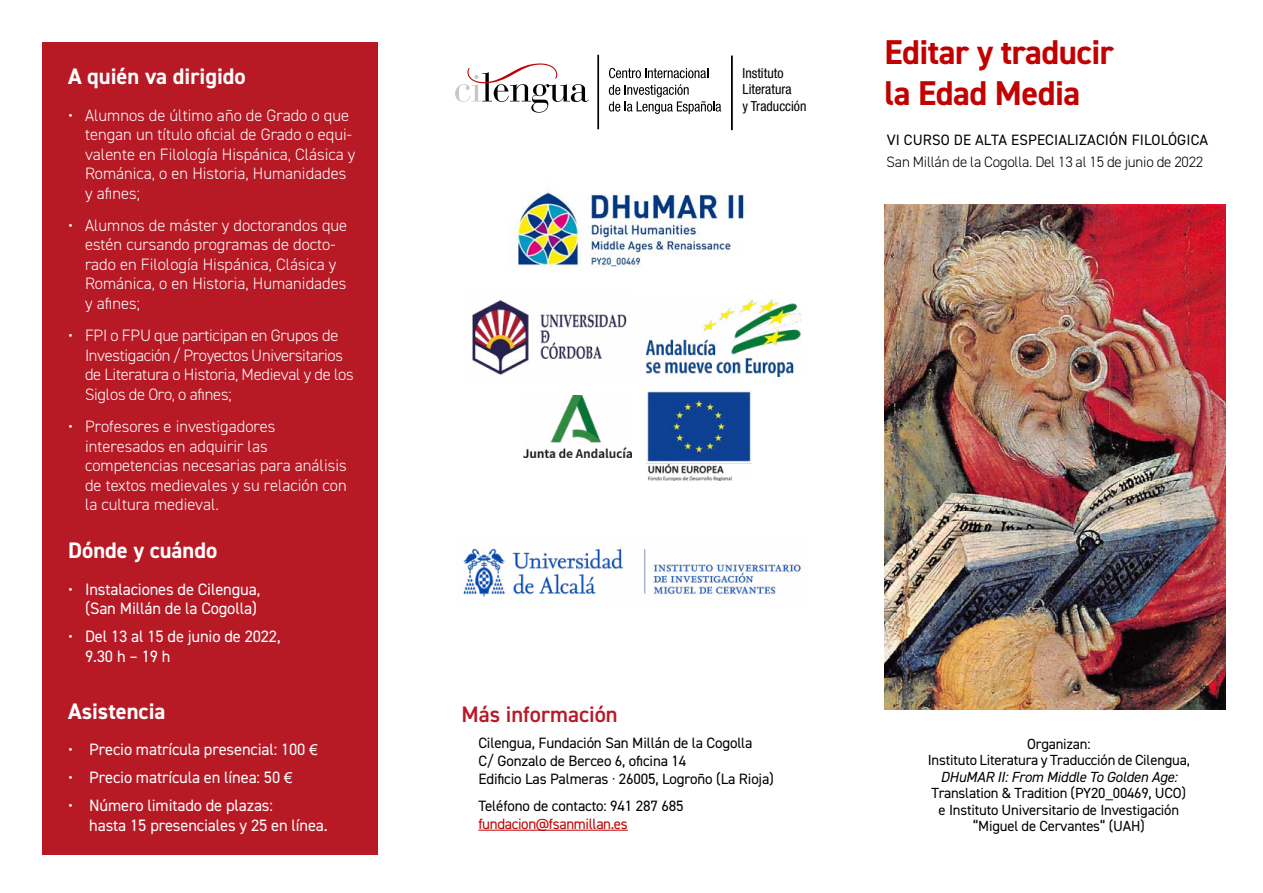
<style>
.page{position:relative;width:1263px;height:893px;background:#fff}
.page>*{position:absolute;margin:0;border:0;box-sizing:border-box;transform-origin:0 0}
.t1{font:700 34.5px/41.4px "DIN2014";letter-spacing:-.015em;color:#c10000}
.t2{font:700 22.5px "DIN2014";color:#fff}
.t3{font:600 22.5px "DIN2014";color:#b71925}
.t4{font:300 16.5px/19.5px "DIN2014";color:#fff}
.t5{font:16.5px/19.5px "DIN2014";letter-spacing:-.01em;color:#fff}
.t6{font:15px/18px "DIN2014";letter-spacing:-.01em;color:#000}
.t7{font:300 15px "DIN2014";letter-spacing:-.015em;color:#000}
.t8{font:15px "DIN2014";letter-spacing:.01em;color:#000}
.t9{font:15px "DIN2014";letter-spacing:-.025em;color:#c10000}
.t10{font:14.7px/16.5px "DIN2014";letter-spacing:-.015em;color:#000;text-align:center}
.t11{font:italic 14.7px "DIN2014";letter-spacing:-.015em;color:#000}
.t12{font:italic condensed 13.8px/16.6px "Helvetica Neue 57";color:#000}
.s1{font-family:"Arial";font-size:15px}
</style>
<div class="page">
<img style="left:884px;top:204px;width:342px;height:505px">
<div style="left:43px;top:43px;width:335px;height:812px;background:#b71925"></div>
<div style="left:598px;top:55px;width:1px;height:74px;border:1px solid #000"></div>
<div style="left:731px;top:56px;width:1px;height:74px;border:1px solid #000"></div>
<svg style="left:609px;top:84px;width:112px;height:30px"></svg>
<svg style="left:609px;top:68px;width:99px;height:10px"></svg>
<svg style="left:455px;top:63px;width:134px;height:50px"></svg>
<hr style="left:478px;top:830px;width:150px;height:1px;background:#c10000">
<img style="left:472px;top:300px;width:155px;height:75px">
<img style="left:509px;top:191px;width:235px;height:76px">
<img style="left:523px;top:395px;width:108px;height:62px">
<img style="left:646px;top:391px;width:106px;height:89px">
<img style="left:646px;top:300px;width:155px;height:77px">
<img style="left:463px;top:548px;width:338px;height:49px">
<h2 class="t2" style="left:68px;top:61px;width:179px">A quién va dirigido</h2>
<p class="t4" style="left:85px;top:105px;width:272px;text-indent:-17px">• Alumnos de último año de Grado o que tengan un título oficial de Grado o equi&shy;valente en Filología Hispánica, Clásica y Románica, o en Historia, Humanidades y afines;</p>
<p class="t4" style="left:85px;top:216px;width:264px;text-indent:-17px">• Alumnos de máster y doctorandos que estén cursando programas de docto&shy;rado en Filología Hispánica, Clásica y<br>Románica, o en Historia, Humanidades y afines;</p>
<p class="t4" style="left:85px;top:326px;width:270px;text-indent:-17px">• FPI o FPU que participan en Grupos de Investigación / Proyectos Universitarios de Literatura o Historia, Medieval y de los Siglos de Oro, o afines;</p>
<p class="t4" style="left:85px;top:417px;width:263px;text-indent:-17px">• Profesores e investigadores interesados en adquirir las competencias necesarias para análisis de textos medievales y su relación con la cultura medieval.</p>
<h2 class="t2" style="left:68px;top:535px;width:151px">Dónde y cuándo</h2>
<p class="t5" style="left:68px;top:579px;width:194px;text-align:right">• Instalaciones de Cilengua, (San Millán de la Cogolla)</p>
<p class="t5" style="left:85px;top:626px;width:197px;text-indent:-17px">• Del 13 al 15 de junio de 2022,<br>9.30 h – 19 h</p>
<h2 class="t2" style="left:68px;top:696px;width:99px">Asistencia</h2>
<p class="t5" style="left:68px;top:739px;width:251px">• Precio matrícula presencial: 100 <span class="s1">€</span></p>
<p class="t5" style="left:68px;top:767px;width:226px">• Precio matrícula en línea: 50 <span class="s1">€</span></p>
<p class="t5" style="left:89px;top:795px;width:240px;text-indent:-21px">• Número limitado de plazas:<br>hasta 15 presenciales y 25 en línea.</p>
<p class="t12" style="left:742px;top:65px;width:65px">Instituto<br>Literatura<br>y Traducción</p>
<h1 class="t1" style="left:884px;top:31px;width:231px">Editar y traducir la Edad Media</h1>
<p class="t8" style="left:887px;top:130px;width:323px">VI CURSO DE ALTA ESPECIALIZACIÓN FILOLÓGICA</p>
<p class="t7" style="left:887px;top:152px;width:318px">San Millán de la Cogolla. Del 13 al 15 de junio de 2022</p>
<h2 class="t3" style="left:461px;top:699px;width:158px">Más información</h2>
<p class="t6" style="left:478px;top:734px;width:297px">Cilengua, Fundación San Millán de la Cogolla<br>C/ Gonzalo de Berceo 6, oficina 14<br>Edificio Las Palmeras · 26005, Logroño (La Rioja)</p>
<p class="t6" style="left:478px;top:796px;width:207px">Teléfono de contacto: 941 287 685</p>
<p class="t9" style="left:478px;top:814px;width:151px">fundacion@fsanmillan.es</p>
<p class="t10" style="left:928px;top:735px;width:264px">Organizan:<br>Instituto Literatura y Traducción de Cilengua,</p>
<p class="t11" style="left:940px;top:768px;width:238px">DHuMAR II: From Middle To Golden Age:</p>
<p class="t10" style="left:931px;top:785px;width:256px">Translation &amp; Tradition (PY20_00469, UCO) e Instituto Universitario de Investigación “Miguel de Cervantes“ (UAH)</p>
</div>
